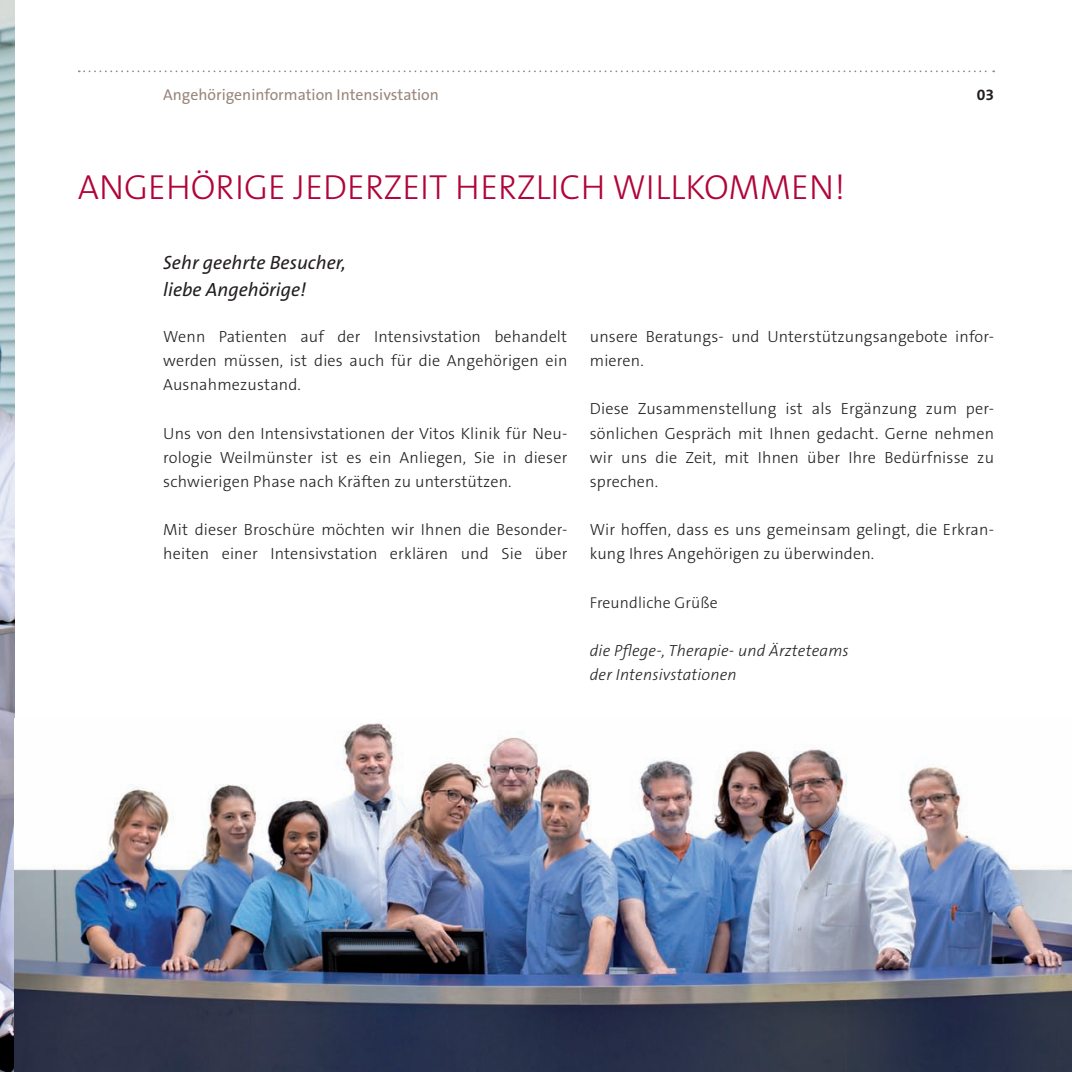
<style>
.page{position:relative;width:1072px;height:1072px;background:#fff}
.page>*{position:absolute;margin:0;border:0;box-sizing:border-box;transform-origin:0 0}
.t1{font:300 35px "The Sans B3";color:#b10439}
.t2{font:italic 19.25px/26.2px "The Sans B5 Plain";color:#231f20}
.t3{font:300 16.1px/24.2px "The Sans B3";letter-spacing:.01em;color:#231f20;text-align:justify}
.t4{font:italic 300 16.1px/24.2px "The Sans B3";letter-spacing:.01em;color:#231f20}
.t5{font:15.75px "The Sans B5 Plain";color:#99877c}
.t6{font:300 15.75px "The Sans B3";letter-spacing:.01em;color:#231f20}
.t7{font:700 15.75px "The Sans B7";color:#231f20}
</style>
<div class="page">
<img style="left:0;top:0;width:15px;height:1071px">
<svg style="left:79px;top:70px;width:915px;height:2px"></svg>
<img style="left:15px;top:723px;width:1056px;height:348px">
<p class="t5" style="left:163px;top:86px;width:277px">Angehörigeninformation Intensivstation</p>
<p class="t7" style="left:976px;top:86px;width:19px">03</p>
<h1 class="t1" style="left:78px;top:168px;width:768px">Angehörige jederzeit herzlich willkommen!</h1>
<p class="t2" style="left:163px;top:250px;width:184px">Sehr geehrte Besucher, liebe Angehörige!</p>
<p class="t3" style="left:163px;top:325px;width:406px">Wenn Patienten auf der I ntensivstation behandelt werden müssen, ist dies auch für die Angehörigen ein Ausnahmezustand.</p>
<p class="t3" style="left:163px;top:421px;width:406px">Uns von den I ntensivstationen der Vitos Klinik für Neu&shy;rologie Weilmünster ist es ein Anliegen, Sie in dieser schwierigen Phase nach Kräften zu unterstützen.</p>
<p class="t3" style="left:163px;top:518px;width:406px">Mit dieser Broschüre möchten wir I hnen die Besonder&shy;heiten einer I ntensivstation erklären und Sie über</p>
<p class="t3" style="left:590px;top:325px;width:406px">unsere Beratungs- und Unterstützungsangebote infor&shy;mieren.</p>
<p class="t3" style="left:590px;top:397px;width:406px">Diese Zusammenstellung ist als Ergänzung zum per&shy;sönlichen Gespräch mit I hnen gedacht. Gerne nehmen wir uns die Zeit, mit I hnen über I hre Bedürfnisse zu sprechen.</p>
<p class="t3" style="left:590px;top:518px;width:406px">Wir hoffen, dass es uns gemeinsam gelingt, die E rkran&shy;kung I hres Angehörigen zu überwinden.</p>
<p class="t6" style="left:590px;top:594px;width:129px">Freundliche Grüße</p>
<p class="t4" style="left:590px;top:639px;width:260px">die Pflege-, Therapie- und Ärzteteams der Intensivstationen</p>
</div>
